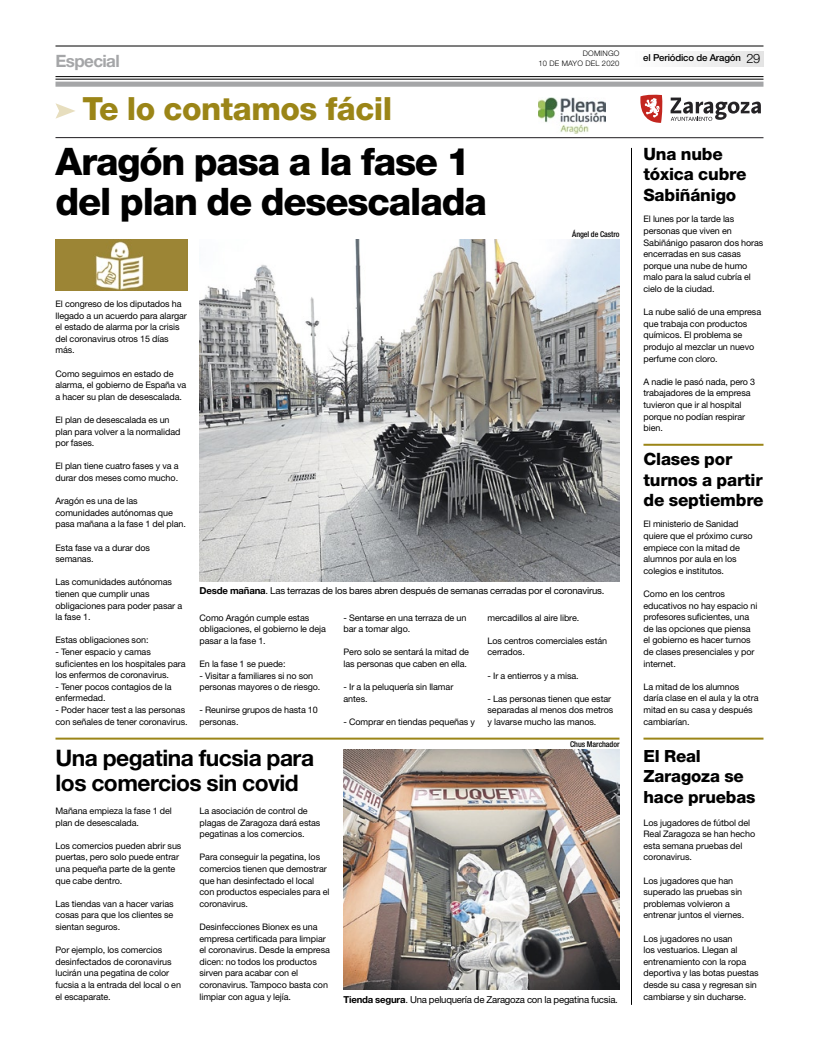
<style>
.page{position:relative;width:819px;height:1049px;background:#fff}
.page>*{position:absolute;margin:0;border:0;box-sizing:border-box;transform-origin:0 0}
.t1{font:800 38px/40px "Helvetica Neue LT Std";letter-spacing:-.03em;color:#000}
.t2{font:800 32px "Helvetica Neue LT Std";letter-spacing:-.015em;color:#9b8517}
.t3{font:700 22.8px/25px "Helvetica Neue LT Std";letter-spacing:-.02em;color:#000}
.t4{font:800 17px/20.4px "Helvetica Neue LT Std";letter-spacing:-.01em;color:#000}
.t5{font:700 17px "Helvetica Neue LT Std";letter-spacing:-.035em;color:#a5a6a8}
.t6{font:800 16.8px/20.4px "Helvetica Neue LT Std";letter-spacing:-.01em;color:#000}
.t7{font:9.6px "Helvetica Neue LT Std";letter-spacing:-.02em;color:#000}
.t8{font:500 9.6px "Helvetica Neue LT Std";letter-spacing:-.015em;color:#000}
.t9{font:9px/11.6px "Helvetica Neue LT Std";letter-spacing:-.01em;color:#000}
.t10{font:500 condensed 8px "Helvetica Neue LT Std";letter-spacing:-.005em;color:#000}
.t11{font:300 7.6px "Helvetica Neue";letter-spacing:.025em;color:#000}
.s1{font-weight:700}
.s2{font-family:"Helvetica Neue";font-weight:300;font-size:12.9px}
</style>
<div class="page">
<img style="left:200px;top:240px;width:419px;height:342px">
<svg style="left:56px;top:103px;width:19px;height:16px"></svg>
<hr style="left:56px;top:137px;width:708px;height:1px;background:#1e1c20">
<hr style="left:56px;top:737px;width:564px;height:2px;background:#9b8517">
<img style="left:56px;top:240px;width:132px;height:51px">
<img style="left:538px;top:98px;width:67px;height:35px">
<svg style="left:640px;top:94px;width:23px;height:29px"></svg>
<svg style="left:671px;top:98px;width:90px;height:23px"></svg>
<img style="left:344px;top:750px;width:275px;height:240px">
<hr style="left:643px;top:737px;width:121px;height:2px;background:#9b8517">
<hr style="left:643px;top:444px;width:121px;height:2px;background:#9b8517">
<hr style="left:631px;top:148px;width:1px;height:857px;background:#000">
<hr style="left:56px;top:76px;width:708px;height:1px;background:#000">
<hr style="left:56px;top:79px;width:708px;height:1px;background:#000">
<div style="left:56px;top:82px;width:708px;height:5px;background:#a5a6a8"></div>
<hr style="left:56px;top:46px;width:708px;height:1px;background:#000">
<p class="t11" style="left:583px;top:49px;width:38px">DOMINGO</p>
<h3 class="t5" style="left:56px;top:50px;width:66px">Especial</h3>
<p class="t11" style="left:538px;top:59px;width:83px">10 DE MAYO DEL 2020</p>
<h2 class="t2" style="left:82px;top:89px;width:311px">Te lo contamos fácil</h2>
<h1 class="t1" style="left:56px;top:141px;width:433px">Aragón pasa a la fase 1 del plan de desescalada</h1>
<p class="t10" style="left:572px;top:230px;width:49px">Ángel de Castro</p>
<p class="t9" style="left:56px;top:298px;width:133px">El congreso de los diputados ha llegado a un acuerdo para alargar el estado de alarma por la crisis del coronavirus otros 15 días más.</p>
<p class="t9" style="left:56px;top:367px;width:132px">Como seguimos en estado de alarma, el gobierno de España va a hacer su plan de desescalada.</p>
<p class="t9" style="left:56px;top:414px;width:127px">El plan de desescalada es un plan para volver a la normalidad por fases.</p>
<p class="t9" style="left:56px;top:460px;width:125px">El plan tiene cuatro fases y va a durar dos meses como mucho.</p>
<p class="t9" style="left:56px;top:495px;width:132px">Aragón es una de las comunidades autónomas que pasa mañana a la fase 1 del plan.</p>
<p class="t9" style="left:56px;top:541px;width:96px">Esta fase va a durar dos semanas.</p>
<p class="t9" style="left:56px;top:576px;width:128px">Las comunidades autónomas tienen que cumplir unas obligaciones para poder pasar a la fase 1.</p>
<p class="t9" style="left:56px;top:634px;width:95px">Estas obligaciones son:</p>
<p class="t9" style="left:56px;top:646px;width:132px">- Tener espacio y camas suficientes en los hospitales para los enfermos de coronavirus.</p>
<p class="t9" style="left:56px;top:681px;width:118px">- Tener pocos contagios de la enfermedad.</p>
<p class="t9" style="left:56px;top:704px;width:134px">- Poder hacer test a las personas con señales de tener coronavirus.</p>
<p class="t7" style="left:200px;top:585px;width:407px"><span class="s1">Desde mañana</span>. Las terrazas de los bares abren después de semanas cerradas por el coronavirus.</p>
<p class="t9" style="left:200px;top:611px;width:128px">Como Aragón cumple estas obligaciones, el gobierno le deja pasar a la fase 1.</p>
<p class="t9" style="left:200px;top:658px;width:88px">En la fase 1 se puede:</p>
<p class="t9" style="left:200px;top:669px;width:122px">- Visitar a familiares si no son personas mayores o de riesgo.</p>
<p class="t9" style="left:200px;top:704px;width:120px">- Reunirse grupos de hasta 10 personas.</p>
<p class="t9" style="left:344px;top:611px;width:125px">- Sentarse en una terraza de un bar a tomar algo.</p>
<p class="t9" style="left:344px;top:646px;width:127px">Pero solo se sentará la mitad de las personas que caben en ella.</p>
<p class="t9" style="left:344px;top:681px;width:111px">- Ir a la peluquería sin llamar antes.</p>
<p class="t9" style="left:344px;top:716px;width:133px">- Comprar en tiendas pequeñas y</p>
<p class="t9" style="left:488px;top:611px;width:93px">mercadillos al aire libre.</p>
<p class="t9" style="left:488px;top:635px;width:121px">Los centros comerciales están cerrados.</p>
<p class="t9" style="left:488px;top:669px;width:93px">- Ir a entierros y a misa.</p>
<p class="t9" style="left:488px;top:693px;width:127px">- Las personas tienen que estar separadas al menos dos metros y lavarse mucho las manos.</p>
<p class="t10" style="left:570px;top:740px;width:51px">Chus Marchador</p>
<h3 class="t3" style="left:56px;top:745px;width:260px">Una pegatina fucsia para los comercios sin covid</h3>
<p class="t9" style="left:56px;top:805px;width:118px">Mañana empieza la fase 1 del plan de desescalada.</p>
<p class="t9" style="left:56px;top:840px;width:127px">Los comercios pueden abrir sus puertas, pero solo puede entrar una pequeña parte de la gente que cabe dentro.</p>
<p class="t9" style="left:56px;top:898px;width:120px;text-align:justify">Las tiendas van a hacer varias cosas para que los clientes se sientan seguros.</p>
<p class="t9" style="left:56px;top:944px;width:127px">Por ejemplo, los comercios desinfectados de coronavirus lucirán una pegatina de color fucsia a la entrada del local o en el escaparate.</p>
<p class="t9" style="left:200px;top:805px;width:122px">La asociación de control de plagas de Zaragoza dará estas pegatinas a los comercios.</p>
<p class="t9" style="left:200px;top:851px;width:132px">Para conseguir la pegatina, los comercios tienen que demostrar que han desinfectado el local con productos especiales para el coronavirus.</p>
<p class="t9" style="left:200px;top:921px;width:132px">Desinfecciones Bionex es una empresa certificada para limpiar el coronavirus. Desde la empresa dicen: no todos los productos sirven para acabar con el coronavirus. Tampoco basta con limpiar con agua y lejía.</p>
<p class="t7" style="left:344px;top:993px;width:276px"><span class="s1">Tienda segura</span>. Una peluquería de Zaragoza con la pegatina fucsia.</p>
<p class="t8" style="left:643px;top:52px;width:119px">el Periódico de Aragón <span class="s2">29</span></p>
<h3 class="t4" style="left:643px;top:144px;width:104px">Una nube tóxica cubre<br>Sabiñánigo</h3>
<p class="t9" style="left:643px;top:213px;width:121px">El lunes por la tarde las personas que viven en<br>Sabiñánigo pasaron dos horas encerradas en sus casas porque una nube de humo malo para la salud cubría el cielo de la ciudad.</p>
<p class="t9" style="left:643px;top:306px;width:119px">La nube salió de una empresa que trabaja con productos químicos. El problema se produjo al mezclar un nuevo perfume con cloro.</p>
<p class="t9" style="left:643px;top:376px;width:113px">A nadie le pasó nada, pero 3 trabajadores de la empresa tuvieron que ir al hospital porque no podían respirar bien.</p>
<h3 class="t4" style="left:643px;top:449px;width:122px">Clases por turnos a partir de septiembre</h3>
<p class="t9" style="left:643px;top:518px;width:111px">El ministerio de Sanidad quiere que el próximo curso empiece con la mitad de alumnos por aula en los colegios e institutos.</p>
<p class="t9" style="left:643px;top:588px;width:115px">Como en los centros educativos no hay espacio ni profesores suficientes, una de las opciones que piensa el gobierno es hacer turnos de clases presenciales y por internet.</p>
<p class="t9" style="left:643px;top:681px;width:117px">La mitad de los alumnos daría clase en el aula y la otra mitad en su casa y después cambiarían.</p>
<h3 class="t6" style="left:643px;top:745px;width:113px">El Real<br>Zaragoza se hace pruebas</h3>
<p class="t9" style="left:643px;top:816px;width:113px">Los jugadores de fútbol del<br>Real Zaragoza se han hecho esta semana pruebas del coronavirus.</p>
<p class="t9" style="left:643px;top:874px;width:102px">Los jugadores que han superado las pruebas sin problemas volvieron a entrenar juntos el viernes.</p>
<p class="t9" style="left:643px;top:932px;width:117px">Los jugadores no usan<br>los vestuarios. Llegan al entrenamiento con la ropa deportiva y las botas puestas desde su casa y regresan sin cambiarse y sin ducharse.</p>
</div>
